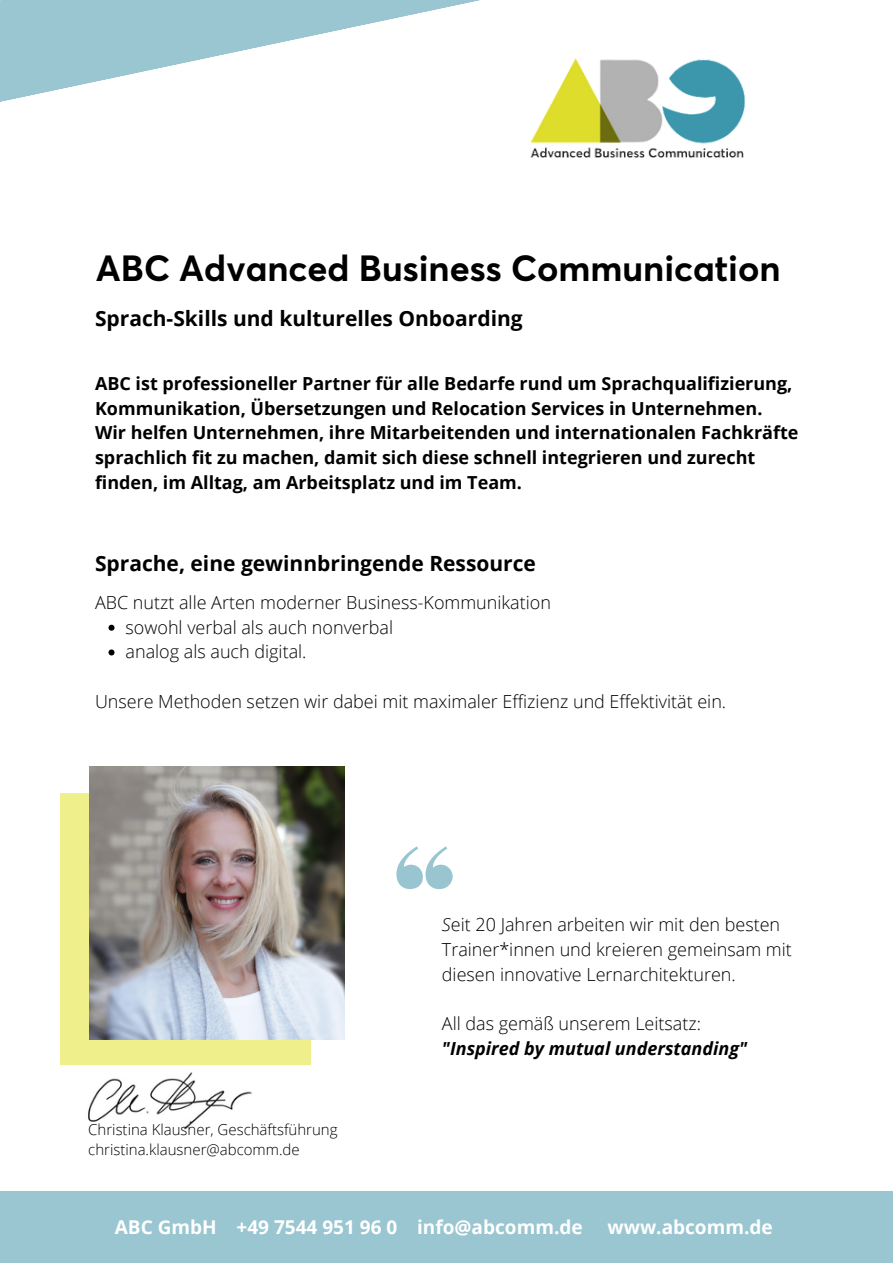
<style>
.page{position:relative;width:893px;height:1264px;background:#fff}
.page>*{position:absolute;margin:0;border:0;box-sizing:border-box;transform-origin:0 0}
.t1{font:700 36px "Averta";color:#000}
.t2{font:700 21px "Open Sans";color:#000}
.t3{font:700 19.05px "Open Sans";color:#fff}
.t4{font:700 18px/24.8px "Open Sans";color:#000}
.t5{font:300 18px/24.8px "Open Sans";color:#000}
.t6{font:italic 700 18px "Open Sans";color:#000}
.t7{font:300 15px/20.2px "Open Sans";color:#000}
.s1{font-style:italic}
</style>
<div class="page">
<div style="left:60px;top:793px;width:250px;height:272px;background:#efef8b"></div>
<img style="left:89px;top:766px;width:255px;height:273px">
<img style="left:88px;top:1072px;width:164px;height:58px">
<img style="left:530px;top:58px;width:216px;height:100px">
<div style="left:0;top:1191px;width:892px;height:71px;background:#9ac6d1"></div>
<svg style="left:0;top:0;width:480px;height:102px;fill:#9ac6d1"></svg>
<svg style="left:396px;top:846px;width:56px;height:43px"></svg>
<svg style="left:108px;top:624px;width:6px;height:6px"></svg>
<svg style="left:108px;top:649px;width:6px;height:6px"></svg>
<h1 class="t1" style="left:96px;top:246px;width:686px">ABC Advanced Business Communication</h1>
<p class="t2" style="left:95px;top:304px;width:429px">Sprach-Skills und kulturelles Onboarding</p>
<p class="t4" style="left:95px;top:370px;width:704px">ABC ist professioneller Partner für alle Bedarfe rund um Sprachqualifizierung, Kommunikation, Übersetzungen und Relocation Services in Unternehmen.<br>Wir helfen Unternehmen, ihre Mitarbeitenden und internationalen Fachkräfte sprachlich fit zu machen, damit sich diese schnell integrieren und zurecht finden, im Alltag, am Arbeitsplatz und im Team.</p>
<p class="t2" style="left:95px;top:548px;width:442px">Sprache, eine gewinnbringende Ressource</p>
<p class="t5" style="left:95px;top:589px;width:457px">ABC nutzt alle Arten moderner Business-Kommunikation</p>
<p class="t5" style="left:126px;top:614px;width:269px">sowohl verbal als auch nonverbal analog als auch digital.</p>
<p class="t5" style="left:95px;top:688px;width:632px">Unsere Methoden setzen wir dabei mit maximaler Effizienz und Effektivität ein.</p>
<p class="t7" style="left:88px;top:1118px;width:251px">Christina Klausner, Geschäftsführung christina.klausner@abcomm.de</p>
<p class="t5" style="left:442px;top:912px;width:351px"><span class="s1">S</span>eit 20 Jahren arbeiten wir mit den besten<br>Trainer*innen und kreieren gemeinsam mit diesen innovative Lernarchitekturen.</p>
<p class="t5" style="left:442px;top:1011px;width:260px">All das gemäß unserem Leitsatz:</p>
<p class="t6" style="left:442px;top:1035px;width:307px">"Inspired by mutual understanding"</p>
<p class="t3" style="left:115px;top:1213px;width:469px">ABC GmbH +49 7544 951 96 0 info@abcomm.de</p>
<p class="t3" style="left:607px;top:1213px;width:167px">www.abcomm.de</p>
</div>
